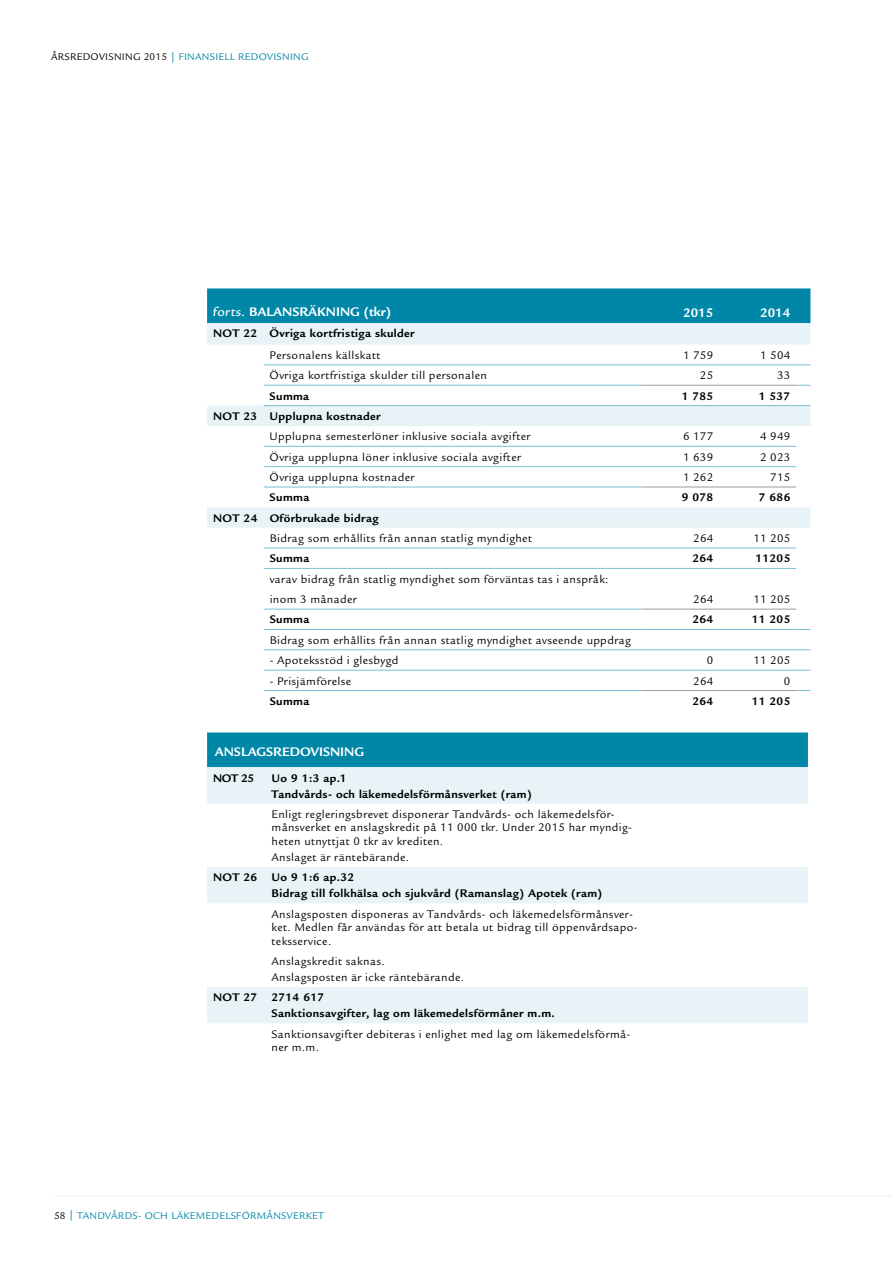
<style>
.page{position:relative;width:893px;height:1263px;background:#fff}
.page>*{position:absolute;margin:0;border:0;box-sizing:border-box;transform-origin:0 0}
.t1{font:700 13.5px "Legacy Sans Std";color:#fff}
.t2{font:12px/13.5px "Legacy Sans Std";letter-spacing:.03em;color:#000}
.t3{font:700 12px/16px "Legacy Sans Std";letter-spacing:.03em;color:#000}
.t4{font:10.5px "Legacy Sans Std";letter-spacing:.03em;color:#0087a8}
.s1{color:#000}
.s2{font-weight:500}
</style>
<div class="page">
<hr style="left:54px;top:1195px;width:839px;height:1px;background:#e7f3f7">
<div style="left:207px;top:288px;width:603px;height:35px;background:#0087a8"></div>
<svg style="left:207px;top:323px;width:603px;height:205px"></svg>
<hr style="left:264px;top:405px;width:378px;height:1px;background:#7cc0d4">
<hr style="left:642px;top:405px;width:77px;height:1px;background:#7cc0d4">
<hr style="left:719px;top:405px;width:77px;height:1px;background:#7cc0d4">
<svg style="left:796px;top:405px;width:14px;height:1px"></svg>
<hr style="left:264px;top:690px;width:378px;height:1px;background:#7cc0d4">
<svg style="left:796px;top:690px;width:14px;height:1px"></svg>
<hr style="left:264px;top:670px;width:378px;height:1px;background:#7cc0d4">
<hr style="left:642px;top:670px;width:77px;height:1px;background:#7cc0d4">
<hr style="left:719px;top:670px;width:77px;height:1px;background:#7cc0d4">
<svg style="left:796px;top:670px;width:14px;height:1px"></svg>
<hr style="left:264px;top:649px;width:378px;height:1px;background:#7cc0d4">
<hr style="left:642px;top:649px;width:77px;height:1px;background:#7cc0d4">
<hr style="left:719px;top:649px;width:77px;height:1px;background:#7cc0d4">
<svg style="left:796px;top:649px;width:14px;height:1px"></svg>
<hr style="left:264px;top:629px;width:378px;height:1px;background:#7cc0d4">
<hr style="left:642px;top:629px;width:77px;height:1px;background:#7cc0d4">
<hr style="left:719px;top:629px;width:77px;height:1px;background:#7cc0d4">
<svg style="left:796px;top:629px;width:14px;height:1px"></svg>
<hr style="left:264px;top:365px;width:378px;height:1px;background:#7cc0d4">
<hr style="left:642px;top:365px;width:77px;height:1px;background:#7cc0d4">
<hr style="left:719px;top:365px;width:77px;height:1px;background:#7cc0d4">
<svg style="left:796px;top:365px;width:14px;height:1px"></svg>
<hr style="left:264px;top:385px;width:378px;height:1px;background:#7cc0d4">
<svg style="left:796px;top:385px;width:14px;height:1px"></svg>
<hr style="left:264px;top:446px;width:378px;height:1px;background:#7cc0d4">
<hr style="left:642px;top:446px;width:77px;height:1px;background:#7cc0d4">
<hr style="left:719px;top:446px;width:77px;height:1px;background:#7cc0d4">
<hr style="left:264px;top:466px;width:378px;height:1px;background:#7cc0d4">
<hr style="left:642px;top:466px;width:77px;height:1px;background:#7cc0d4">
<hr style="left:719px;top:466px;width:77px;height:1px;background:#7cc0d4">
<hr style="left:642px;top:690px;width:77px;height:1px;background:#9c9c9a">
<hr style="left:719px;top:690px;width:77px;height:1px;background:#9c9c9a">
<hr style="left:264px;top:487px;width:378px;height:1px;background:#7cc0d4">
<hr style="left:642px;top:487px;width:77px;height:1px;background:#9c9c9a">
<hr style="left:719px;top:487px;width:77px;height:1px;background:#9c9c9a">
<hr style="left:264px;top:609px;width:378px;height:1px;background:#7cc0d4">
<hr style="left:642px;top:609px;width:77px;height:1px;background:#9c9c9a">
<hr style="left:719px;top:609px;width:77px;height:1px;background:#9c9c9a">
<hr style="left:642px;top:385px;width:77px;height:1px;background:#9c9c9a">
<hr style="left:719px;top:385px;width:77px;height:1px;background:#9c9c9a">
<hr style="left:264px;top:548px;width:378px;height:1px;background:#7cc0d4">
<hr style="left:642px;top:548px;width:77px;height:1px;background:#7cc0d4">
<hr style="left:719px;top:548px;width:77px;height:1px;background:#7cc0d4">
<hr style="left:264px;top:568px;width:378px;height:1px;background:#7cc0d4">
<hr style="left:642px;top:568px;width:77px;height:1px;background:#7cc0d4">
<hr style="left:719px;top:568px;width:77px;height:1px;background:#7cc0d4">
<svg style="left:207px;top:732px;width:601px;height:71px;background:#76bed0"></svg>
<svg style="left:207px;top:867px;width:601px;height:156px"></svg>
<p class="t4" style="left:51px;top:51px;width:259px"><span class="s1">ÅRSREDOVISNING 2015</span> | FINANSIELL REDOVISNING</p>
<p class="t1" style="left:213px;top:303px;width:180px"><span class="s2">forts.</span> BALANSRÄKNING (tkr)</p>
<p class="t1" style="left:683px;top:305px;width:32px">2015</p>
<p class="t1" style="left:760px;top:305px;width:32px">2014</p>
<p class="t3" style="left:213px;top:326px;width:203px">NOT 22 Övriga kortfristiga skulder</p>
<p class="t2" style="left:270px;top:348px;width:112px">Personalens källskatt</p>
<p class="t2" style="left:683px;top:348px;width:32px">1 759</p>
<p class="t2" style="left:760px;top:348px;width:32px">1 504</p>
<p class="t2" style="left:270px;top:369px;width:219px">Övriga kortfristiga skulder till personalen</p>
<p class="t2" style="left:700px;top:369px;width:15px">25</p>
<p class="t2" style="left:777px;top:369px;width:15px">33</p>
<p class="t3" style="left:270px;top:388px;width:41px">Summa</p>
<p class="t3" style="left:682px;top:388px;width:33px">1 785</p>
<p class="t3" style="left:759px;top:388px;width:33px">1 537</p>
<p class="t3" style="left:213px;top:408px;width:169px">NOT 23 Upplupna kostnader</p>
<p class="t2" style="left:270px;top:430px;width:262px">Upplupna semesterlöner inklusive sociala avgifter</p>
<p class="t2" style="left:683px;top:430px;width:32px">6 177</p>
<p class="t2" style="left:760px;top:430px;width:32px">4 949</p>
<p class="t2" style="left:270px;top:450px;width:253px">Övriga upplupna löner inklusive sociala avgifter</p>
<p class="t2" style="left:683px;top:450px;width:32px">1 639</p>
<p class="t2" style="left:760px;top:450px;width:32px">2 023</p>
<p class="t2" style="left:270px;top:470px;width:146px">Övriga upplupna kostnader</p>
<p class="t2" style="left:683px;top:470px;width:32px">1 262</p>
<p class="t2" style="left:770px;top:470px;width:22px">715</p>
<p class="t3" style="left:270px;top:490px;width:41px">Summa</p>
<p class="t3" style="left:682px;top:490px;width:33px">9 078</p>
<p class="t3" style="left:759px;top:490px;width:33px">7 686</p>
<p class="t3" style="left:213px;top:510px;width:167px">NOT 24 Oförbrukade bidrag</p>
<p class="t2" style="left:270px;top:532px;width:264px">Bidrag som erhållits från annan statlig myndighet</p>
<p class="t2" style="left:693px;top:532px;width:22px">264</p>
<p class="t2" style="left:753px;top:532px;width:39px">11 205</p>
<p class="t3" style="left:270px;top:551px;width:41px">Summa</p>
<p class="t3" style="left:692px;top:551px;width:22px">264</p>
<p class="t3" style="left:755px;top:551px;width:36px">11205</p>
<p class="t2" style="left:270px;top:569px;width:340px;line-height:20.4px">varav bidrag från statlig myndighet som förväntas tas i anspråk: inom 3 månader</p>
<p class="t2" style="left:693px;top:593px;width:22px">264</p>
<p class="t2" style="left:753px;top:593px;width:39px">11 205</p>
<p class="t3" style="left:270px;top:612px;width:41px">Summa</p>
<p class="t3" style="left:692px;top:612px;width:22px">264</p>
<p class="t3" style="left:752px;top:612px;width:40px">11 205</p>
<p class="t2" style="left:270px;top:633px;width:363px">Bidrag som erhållits från annan statlig myndighet avseende uppdrag</p>
<p class="t2" style="left:270px;top:654px;width:130px">- Apoteksstöd i glesbygd</p>
<p class="t2" style="left:707px;top:654px;width:8px">0</p>
<p class="t2" style="left:753px;top:654px;width:39px">11 205</p>
<p class="t2" style="left:270px;top:674px;width:83px">- Prisjämförelse</p>
<p class="t2" style="left:693px;top:674px;width:22px">264</p>
<p class="t2" style="left:784px;top:674px;width:8px">0</p>
<p class="t3" style="left:270px;top:693px;width:41px">Summa</p>
<p class="t3" style="left:692px;top:693px;width:22px">264</p>
<p class="t3" style="left:752px;top:693px;width:40px">11 205</p>
<p class="t1" style="left:215px;top:744px;width:151px">ANSLAGSREDOVISNING</p>
<p class="t3" style="left:213px;top:770px;width:43px">NOT 25</p>
<p class="t3" style="left:272px;top:770px;width:262px">Uo 9 1:3 ap.1<br>Tandvårds- och läkemedelsförmånsverket (ram)</p>
<p class="t2" style="left:272px;top:807px;width:362px">Enligt regleringsbrevet disponerar Tandvårds- och läkemedelsför&shy;månsverket en anslagskredit på 11 000 tkr. Under 2015 har myndig&shy;heten utnyttjat 0 tkr av krediten.</p>
<p class="t2" style="left:272px;top:850px;width:139px">Anslaget är räntebärande.</p>
<p class="t3" style="left:272px;top:869px;width:332px;text-indent:-58px">NOT 26 Uo 9 1:6 ap.32<br>Bidrag till folkhälsa och sjukvård (Ramanslag) Apotek (ram)</p>
<p class="t2" style="left:272px;top:907px;width:368px">Anslagsposten disponeras av Tandvårds- och läkemedelsförmånsver&shy;ket. Medlen får användas för att betala ut bidrag till öppenvårdsapo&shy;teksservice.</p>
<p class="t2" style="left:272px;top:953px;width:194px;line-height:16px">Anslagskredit saknas.<br>Anslagsposten är icke räntebärande.</p>
<p class="t3" style="left:272px;top:989px;width:285px;text-indent:-58px">NOT 27 2714 617<br>Sanktionsavgifter, lag om läkemedelsförmåner m.m.</p>
<p class="t2" style="left:272px;top:1027px;width:360px">Sanktionsavgifter debiteras i enlighet med lag om läkemedelsförmå&shy;ner m.m.</p>
<p class="t4" style="left:54px;top:1209px;width:272px"><span class="s1">58</span> | TANDVÅRDS- OCH LÄKEMEDELSFÖRMÅNSVERKET</p>
</div>
